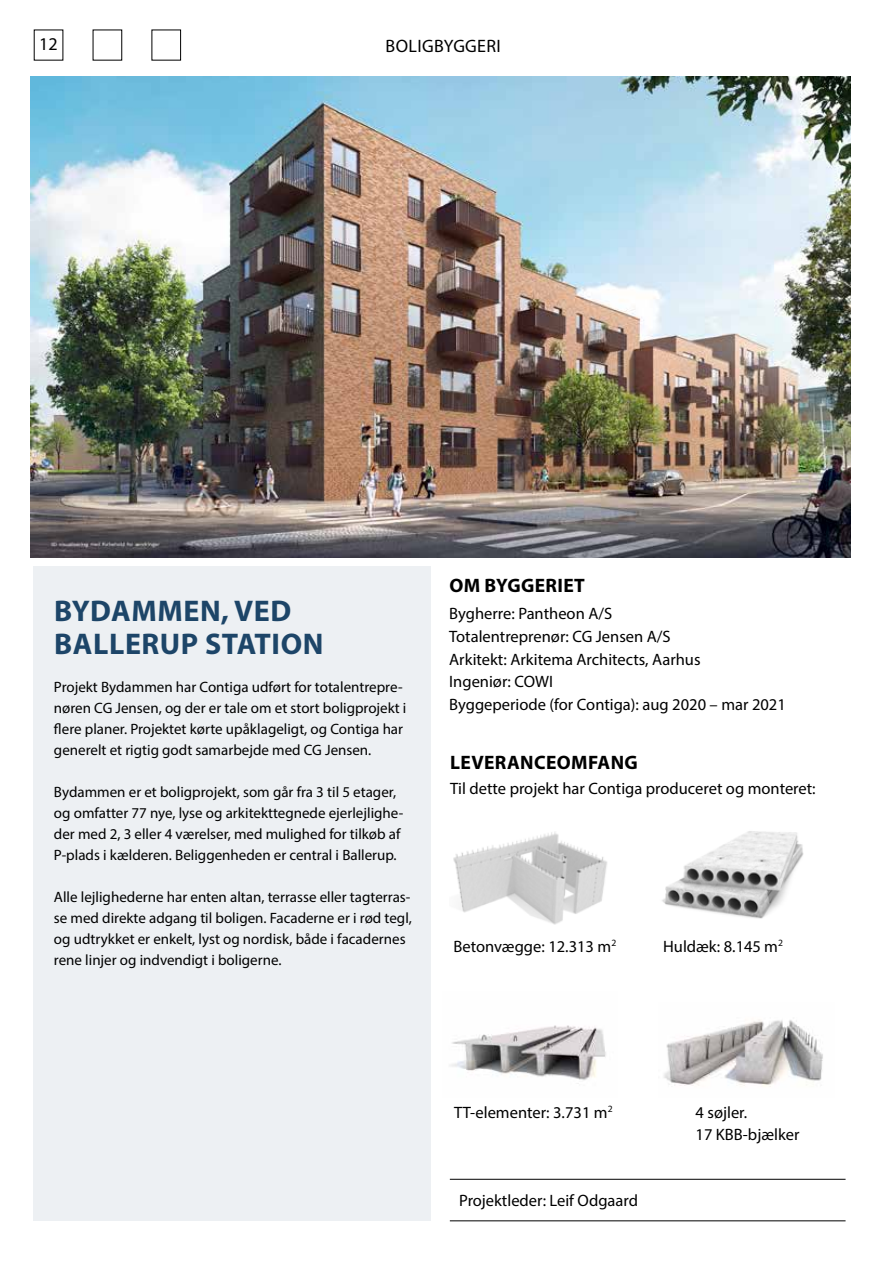
<style>
.page{position:relative;width:893px;height:1263px;background:#fff}
.page>*{position:absolute;margin:0;border:0;box-sizing:border-box;transform-origin:0 0}
.t1{font:700 30px/33px "Myriad Pro";letter-spacing:.02em;color:#1d4568}
.t2{font:700 19.5px "Myriad Pro";letter-spacing:.02em;color:#000}
.t3{font:18px "Myriad Pro";letter-spacing:.02em;color:#000}
.t4{font:16.5px/22.5px "Myriad Pro";color:#000}
.t5{font:15px/21px "Myriad Pro";color:#000}
</style>
<div class="page">
<img style="left:453px;top:832px;width:154px;height:93px">
<img style="left:31px;top:77px;width:819px;height:481px">
<div style="left:33px;top:566px;width:398px;height:654px;background:#edf0f3"></div>
<hr style="left:450px;top:1179px;width:395px;height:1px;background:#000">
<hr style="left:450px;top:1220px;width:395px;height:1px;background:#000">
<img style="left:662px;top:831px;width:142px;height:88px">
<img style="left:450px;top:1025px;width:156px;height:59px">
<img style="left:664px;top:1019px;width:159px;height:68px">
<p class="t3" style="left:39px;top:33px;width:20px">12</p>
<p class="t3" style="left:386px;top:35px;width:117px">BOLIGBYGGERI</p>
<h1 class="t1" style="left:54px;top:593px;width:271px">BYDAMMEN, VED<br>BALLERUP STATION</h1>
<p class="t5" style="left:54px;top:676px;width:354px">Projekt Bydammen har Contiga udført for totalentrepre&shy;nøren CG Jensen, og der er tale om et stort boligprojekt i flere planer. Projektet kørte upåklageligt, og Contiga har generelt et rigtig godt samarbejde med CG Jensen.</p>
<p class="t5" style="left:54px;top:781px;width:351px">Bydammen er et boligprojekt, som går fra 3 til 5 etager, og omfatter 77 nye, lyse og arkitekttegnede ejerlejlighe&shy;der med 2, 3 eller 4 værelser, med mulighed for tilkøb af P-plads i kælderen. Beliggenheden er central i Ballerup.</p>
<p class="t5" style="left:54px;top:886px;width:359px">Alle lejlighederne har enten altan, terrasse eller tagterras&shy;se med direkte adgang til boligen. Facaderne er i rød tegl, og udtrykket er enkelt, lyst og nordisk, både i facadernes rene linjer og indvendigt i boligerne.</p>
<h2 class="t2" style="left:449px;top:573px;width:137px">OM BYGGERIET</h2>
<p class="t4" style="left:449px;top:602px;width:338px">Bygherre: Pantheon A/S<br>Totalentreprenør: CG Jensen A/S<br>Arkitekt: Arkitema Architects, Aarhus<br>Ingeniør: COWI<br>Byggeperiode (for Contiga): aug 2020 – mar 2021</p>
<h2 class="t2" style="left:450px;top:750px;width:189px">LEVERANCEOMFANG</h2>
<p class="t4" style="left:450px;top:776px;width:367px">Til dette projekt har Contiga produceret og monteret:</p>
<p class="t4" style="left:453px;top:935px;width:164px">Betonvægge: 12.313 m<sup>2</sup></p>
<p class="t4" style="left:663px;top:935px;width:121px">Huldæk: 8.145 m<sup>2</sup></p>
<p class="t4" style="left:454px;top:1100px;width:160px">TT-elementer: 3.731 m<sup>2</sup></p>
<p class="t4" style="left:696px;top:1100px;width:105px">4 søjler.<br>17 KBB-bjælker</p>
<p class="t4" style="left:459px;top:1189px;width:180px">Projektleder: Leif Odgaard</p>
</div>
